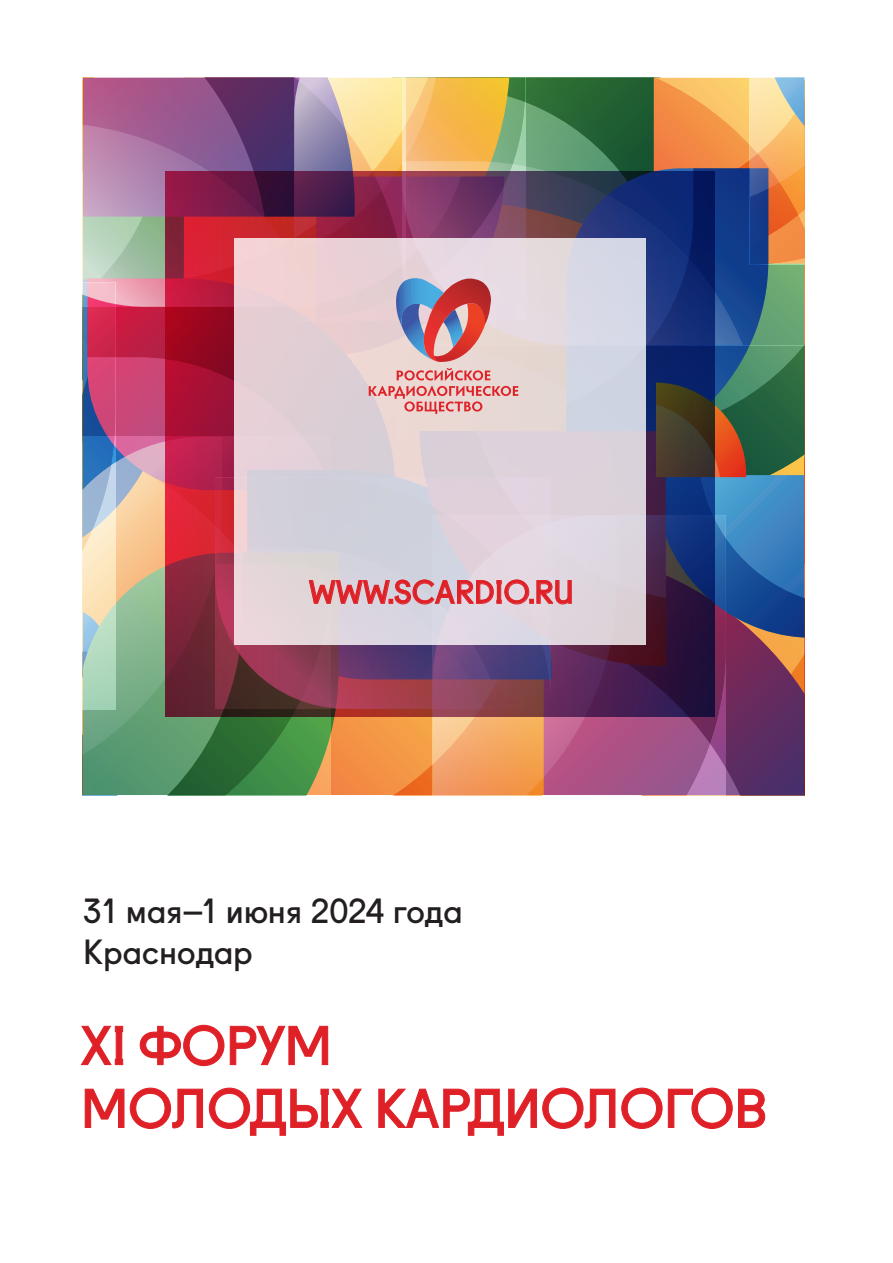
<style>
.page{position:relative;width:893px;height:1263px;background:#fff}
.page>*{position:absolute;margin:0;border:0;box-sizing:border-box;transform-origin:0 0}
.t1{font:52.35px/62.8px "Fugue";color:#df2127}
.t2{font:33.45px/40.2px "Fugue";letter-spacing:.01em;color:#231f20}
.t3{font:31.05px "Fugue";color:#df2127}
</style>
<div class="page">
<svg style="left:726px;top:638px;width:78px;height:157px;background:#6f365e"></svg>
<svg style="left:572px;top:78px;width:82px;height:94px;background:#29663b"></svg>
<svg style="left:572px;top:638px;width:154px;height:157px;background:#a25288"></svg>
<svg style="left:654px;top:78px;width:150px;height:560px;background:#727b78"></svg>
<svg style="left:572px;top:172px;width:143px;height:544px;background:#272758"></svg>
<div style="left:235px;top:238px;width:411px;height:407px;background:#dad4e1"></div>
<img style="left:83px;top:78px;width:489px;height:717px">
<svg style="left:80px;top:1025px;width:44px;height:41px"></svg>
<svg style="left:139px;top:1024px;width:190px;height:43px"></svg>
<svg style="left:84px;top:1087px;width:279px;height:49px"></svg>
<svg style="left:378px;top:1087px;width:388px;height:49px"></svg>
<p class="t3" style="left:309px;top:568px;width:267px">WWW.SCARDIO.RU</p>
<p class="t2" style="left:83px;top:888px;width:381px">31 мая–1 июня 2024 года<br>Краснодар</p>
<h1 class="t1" style="left:81px;top:1009px;width:688px">XI ФОРУМ<br>МОЛОДЫХ КАРДИОЛОГОВ</h1>
</div>
